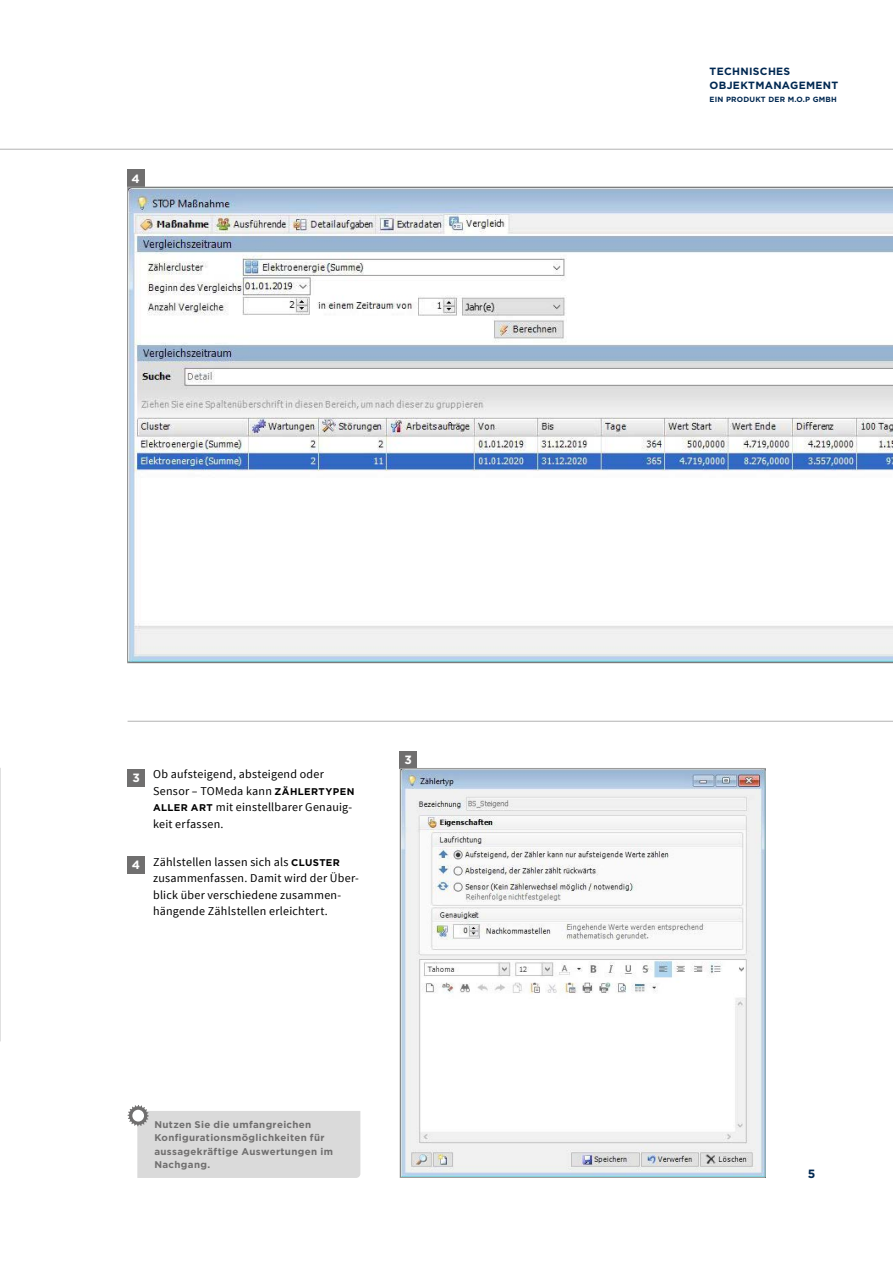
<style>
.page{position:relative;width:893px;height:1263px;background:#fff}
.page>*{position:absolute;margin:0;border:0;box-sizing:border-box;transform-origin:0 0}
.t1{font:12px/16.5px "Source Sans Pro";letter-spacing:.02em;color:#000}
.t2{font:700 12px "Gotham";color:#fff}
.t3{font:700 12px "Gotham";color:#002851}
.t4{font:700 10.5px/13.5px "Gotham";letter-spacing:.03em;color:#002851}
.t5{font:700 9.75px/13.5px "Gotham";letter-spacing:.035em;color:#706f6f}
.t6{font:700 7.5px "Gotham";letter-spacing:.025em;color:#002851}
.s1{font-family:"Gotham";font-weight:700;font-size:9.75px}
</style>
<div class="page">
<hr style="left:0;top:149px;width:893px;height:1px;background:#b3b2b2">
<div style="left:128px;top:769px;width:17px;height:17px;background:#706f6f"></div>
<div style="left:128px;top:856px;width:17px;height:18px;background:#706f6f"></div>
<svg style="left:0;top:768px;width:1px;height:273px"></svg>
<svg style="left:128px;top:1105px;width:232px;height:73px;background:#ddd"></svg>
<div style="left:400px;top:751px;width:17px;height:17px;background:#706f6f"></div>
<div style="left:127px;top:170px;width:17px;height:17px;background:#706f6f"></div>
<img style="left:402px;top:770px;width:361px;height:406px">
<div style="left:400px;top:768px;width:365px;height:410px;border:1px solid #9d9d9c"></div>
<svg style="left:127px;top:187px;width:766px;height:476px"></svg>
<hr style="left:128px;top:721px;width:765px;height:1px;background:#b3b2b2">
<p class="t2" style="left:132px;top:171px;width:10px">4</p>
<p class="t2" style="left:132px;top:771px;width:9px">3</p>
<p class="t2" style="left:132px;top:858px;width:10px">4</p>
<p class="t1" style="left:153px;top:766px;width:203px">Ob aufsteigend, absteigend oder<br>Sensor – TOMeda kann <span class="s1">ZÄHLERTYPEN<br>ALLER ART</span> mit einstellbarer Genauig&shy;keit erfassen.</p>
<p class="t1" style="left:153px;top:853px;width:207px">Zählstellen lassen sich als <span class="s1">CLUSTER </span>zusammenfassen. Damit wird der Über&shy;blick über verschiedene zusammen&shy;hängende Zählstellen erleichtert.</p>
<p class="t2" style="left:405px;top:753px;width:9px">3</p>
<p class="t5" style="left:154px;top:1117px;width:180px">Nutzen Sie die umfangreichen<br>Konfigurationsmöglichkeiten für aussagekräftige Auswertungen im<br>Nachgang.</p>
<p class="t4" style="left:710px;top:65px;width:130px">TECHNISCHES<br>OBJEKTMANAGEMENT</p>
<p class="t6" style="left:710px;top:95px;width:129px">EIN PRODUKT DER M.O.P GMBH</p>
<p class="t3" style="left:808px;top:1167px;width:9px">5</p>
</div>
